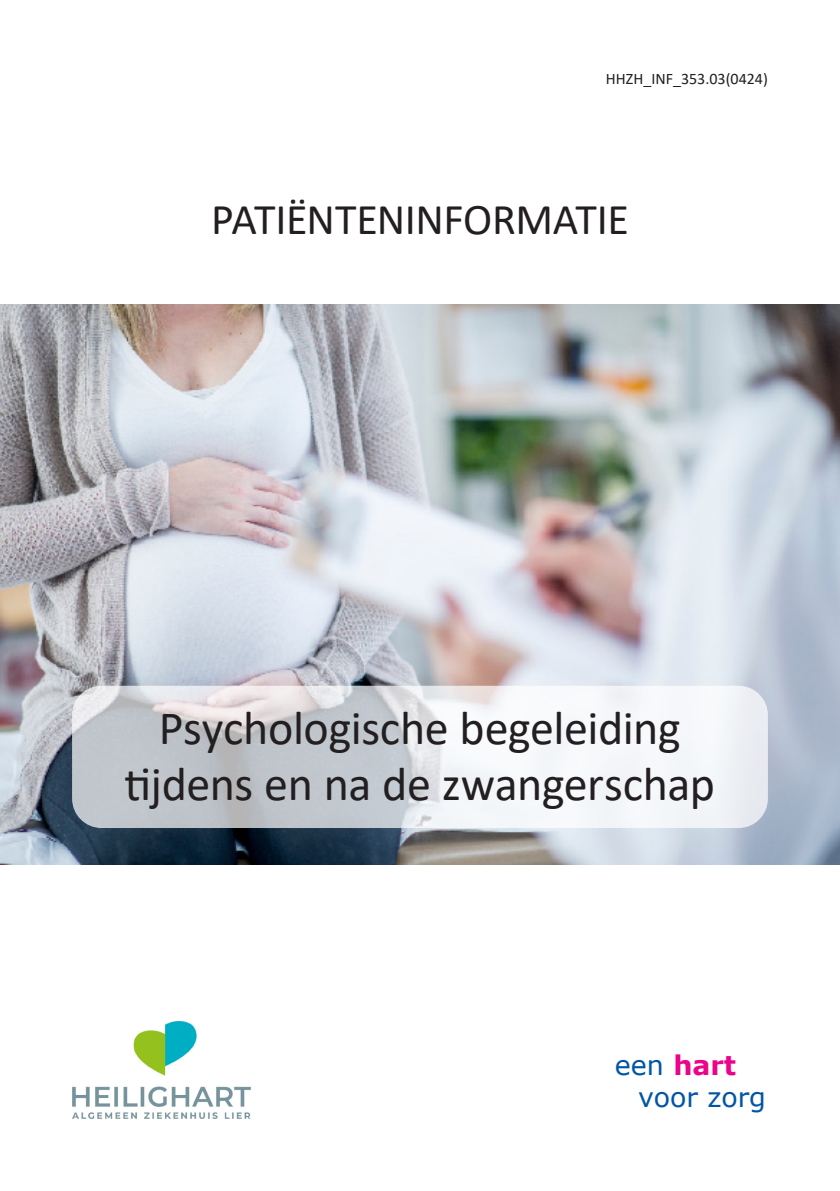
<style>
.page{position:relative;width:840px;height:1191px;background:#fff}
.page>*{position:absolute;margin:0;border:0;box-sizing:border-box;transform-origin:0 0}
.t1{font:48px/56px "Calibri";letter-spacing:-.01em;color:#231f20;text-align:center}
.t2{font:44px "Calibri";letter-spacing:-.015em;color:#231f20}
.t3{font:26.8px "Verdana";color:#0155a5}
.t4{font:700 26.8px "Verdana";color:#ed028c}
.t5{font:16px "Calibri";color:#231f20}
.s1{font-weight:400;color:#0155a5}
</style>
<div class="page">
<img style="left:0;top:304px;width:839px;height:560px">
<svg style="left:73px;top:687px;width:693px;height:140px"></svg>
<div style="left:72px;top:686px;width:695px;height:142px;border:2px solid #fff;border-radius:28px"></div>
<img style="left:72px;top:1021px;width:178px;height:98px">
<p class="t5" style="left:605px;top:68px;width:163px">HHZH_INF_353.03(0424)</p>
<p class="t2" style="left:211px;top:189px;width:419px">PATIËNTENINFORMATIE</p>
<p class="t1" style="left:124px;top:698px;width:591px">Psychologische begeleiding tijdens en na de zwangerschap</p>
<p class="t4" style="left:614px;top:1046px;width:123px"><span class="s1">een</span> hart</p>
<p class="t3" style="left:637px;top:1079px;width:129px">voor zorg</p>
</div>
